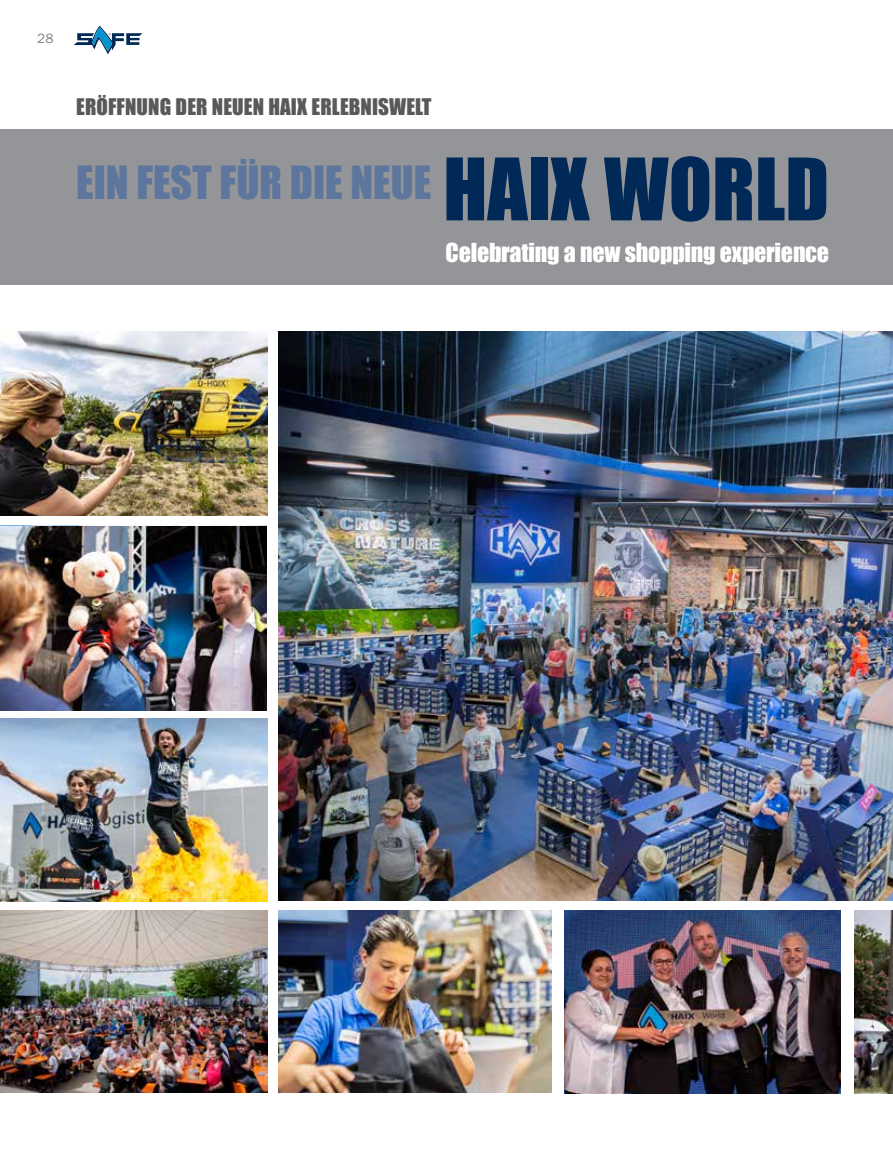
<style>
.page{position:relative;width:893px;height:1170px;background:#fff}
.page>*{position:absolute;margin:0;border:0;box-sizing:border-box;transform-origin:0 0}
.t1{font:42px "Impact";color:#5e769d}
.t2{font:24px "Impact";letter-spacing:-.01em;color:#fff}
.t3{font:21px "Impact";letter-spacing:.005em;color:#58595b}
.t4{font:13.5px "Franklin Gothic LT";color:#808285}
.s1{font-size:79.5px;color:#002957}
</style>
<div class="page">
<img style="left:278px;top:331px;width:615px;height:569px">
<div style="left:0;top:130px;width:893px;height:155px;background:#939598"></div>
<img style="left:0;top:526px;width:267px;height:184px">
<img style="left:0;top:718px;width:267px;height:183px">
<img style="left:0;top:331px;width:267px;height:184px">
<img style="left:0;top:910px;width:267px;height:182px">
<img style="left:278px;top:910px;width:274px;height:182px">
<img style="left:564px;top:910px;width:276px;height:183px">
<img style="left:854px;top:910px;width:39px;height:183px">
<svg style="left:74px;top:25px;width:69px;height:30px"></svg>
<p class="t4" style="left:37px;top:30px;width:18px">28</p>
<p class="t3" style="left:76px;top:91px;width:357px">ERÖFFNUNG DER NEUEN HAIX ERLEBNISWELT</p>
<h1 class="t1" style="left:76px;top:150px;width:754px">EIN FEST FÜR DIE NEUE <span class="s1">HAIX WORLD</span></h1>
<p class="t2" style="left:446px;top:234px;width:385px">Celebrating a new shopping experience</p>
</div>
